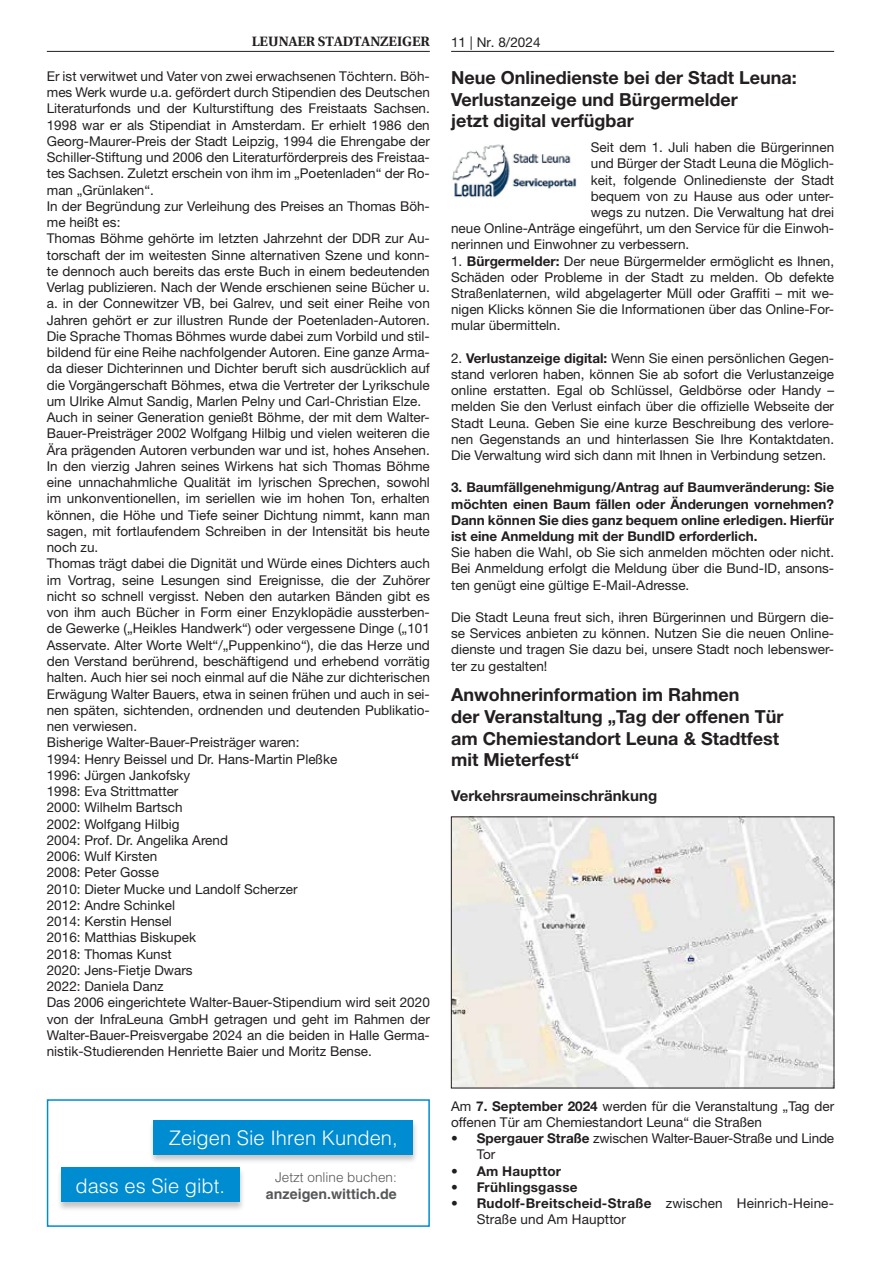
<style>
.page{position:relative;width:881px;height:1263px;background:#fff}
.page>*{position:absolute;margin:0;border:0;box-sizing:border-box;transform-origin:0 0}
.t1{font:300 20.1px "Helvetica LT";color:#fff}
.t2{font:700 18px/21.6px "Helvetica Neue LT";color:#231f20}
.t3{font:700 15px "Helvetica Neue LT";color:#231f20}
.t4{font:700 14.25px "Helvetica LT";color:#57585a}
.t5{font:13.5px/16.2px "Helvetica Neue LT";color:#231f20;text-align:justify}
.t6{font:700 13.5px/16.2px "Helvetica Neue LT";color:#231f20;text-align:justify}
.t7{font:700 13.5px "Helvetica Neue LT";letter-spacing:.02em;color:#231f20}
.t8{font:700 13.5px "Utopia";color:#231f20}
.t9{font:300 13.5px "Helvetica LT";color:#57585a}
.s1{font-weight:700}
</style>
<div class="page">
<hr style="left:451px;top:51px;width:382px;height:1px;background:#231f20">
<hr style="left:47px;top:51px;width:382px;height:1px;background:#231f20">
<img style="left:452px;top:144px;width:125px;height:54px">
<img style="left:453px;top:819px;width:378px;height:267px">
<div style="left:47px;top:1099px;width:382px;height:128px;border:2px solid #008cd0"></div>
<div style="left:149px;top:1119px;width:270px;height:45px;background:#231f20;opacity:.26"></div>
<div style="left:153px;top:1119px;width:260px;height:35px;background:#008cd0"></div>
<div style="left:56px;top:1167px;width:189px;height:45px;background:#231f20;opacity:.26"></div>
<div style="left:61px;top:1167px;width:178px;height:35px;background:#008cd0"></div>
<p class="t8" style="left:251px;top:34px;width:179px">LEUNAER STADTANZEIGER</p>
<p class="t5" style="left:451px;top:34px;width:91px">11 | Nr. 8/2024</p>
<h2 class="t2" style="left:451px;top:67px;width:347px">Neue Onlinedienste bei der Stadt Leuna:<br>Verlustanzeige und Bürgermelder<br>jetzt digital verfügbar</h2>
<p class="t5" style="left:590px;top:139px;width:245px">Seit dem 1. Juli haben die Bürgerinnen</p>
<p class="t5" style="left:590px;top:155px;width:245px">und Bürger der Stadt Leuna die Möglich-</p>
<p class="t5" style="left:590px;top:171px;width:245px">keit, folgende Onlinedienste der Stadt</p>
<p class="t5" style="left:590px;top:188px;width:245px">bequem von zu Hause aus oder unter-</p>
<p class="t5" style="left:590px;top:204px;width:245px">wegs zu nutzen. Die Verwaltung hat drei</p>
<p class="t5" style="left:451px;top:220px;width:384px">neue Online-Anträge eingeführt, um den Service für die Einwoh-</p>
<p class="t5" style="left:451px;top:236px;width:240px">nerinnen und Einwohner zu verbessern.</p>
<p class="t5" style="left:451px;top:252px;width:384px">1. <span class="s1">Bürgermelder:</span> Der neue Bürgermelder ermöglicht es Ihnen, Schäden oder Probleme in der Stadt zu melden. Ob defekte Straßenlaternen, wild abgelagerter Müll oder Graffiti – mit we&shy;nigen Klicks können Sie die Informationen über das Online-For&shy;mular übermitteln.</p>
<p class="t5" style="left:451px;top:350px;width:384px">2. <span class="s1">Verlustanzeige digital:</span> Wenn Sie einen persönlichen Gegen&shy;stand verloren haben, können Sie ab sofort die Verlustanzeige online erstatten. Egal ob Schlüssel, Geldbörse oder Handy – melden Sie den Verlust einfach über die offizielle Webseite der Stadt Leuna. Geben Sie eine kurze Beschreibung des verlore&shy;nen Gegenstands an und hinterlassen Sie Ihre Kontaktdaten.<br>Die Verwaltung wird sich dann mit Ihnen in Verbindung setzen.</p>
<p class="t6" style="left:451px;top:479px;width:384px">3. Baumfällgenehmigung/Antrag auf Baumveränderung: Sie möchten einen Baum fällen oder Änderungen vornehmen?<br>Dann können Sie dies ganz bequem online erledigen. Hierfür ist eine Anmeldung mit der BundID erforderlich.</p>
<p class="t5" style="left:451px;top:544px;width:384px">Sie haben die Wahl, ob Sie sich anmelden möchten oder nicht.<br>Bei Anmeldung erfolgt die Meldung über die Bund-ID, ansons&shy;ten genügt eine gültige E-Mail-Adresse.</p>
<p class="t5" style="left:451px;top:609px;width:384px">Die Stadt Leuna freut sich, ihren Bürgerinnen und Bürgern die&shy;se Services anbieten zu können. Nutzen Sie die neuen Online&shy;dienste und tragen Sie dazu bei, unsere Stadt noch lebenswer&shy;ter zu gestalten!</p>
<h2 class="t2" style="left:451px;top:684px;width:334px">Anwohnerinformation im Rahmen<br>der Veranstaltung „Tag der offenen Tür am Chemiestandort Leuna &amp; Stadtfest mit Mieterfest“</h2>
<p class="t3" style="left:451px;top:786px;width:207px">Verkehrsraumeinschränkung</p>
<p class="t5" style="left:47px;top:68px;width:384px;text-align:left">Er ist verwitwet und Vater von zwei erwachsenen Töchtern. Böh&shy;mes Werk wurde u.a. gefördert durch Stipendien des Deutschen Literaturfonds und der Kulturstiftung des Freistaats Sachsen.<br>1998 war er als Stipendiat in Amsterdam. Er erhielt 1986 den Georg-Maurer-Preis der Stadt Leipzig, 1994 die Ehrengabe der Schiller-Stiftung und 2006 den Literaturförderpreis des Freistaa&shy;tes Sachsen. Zuletzt erschein von ihm im „Poetenladen“ der Ro&shy;man „Grünlaken“.<br>In der Begründung zur Verleihung des Preises an Thomas Böh&shy;me heißt es:<br>Thomas Böhme gehörte im letzten Jahrzehnt der DDR zur Au&shy;torschaft der im weitesten Sinne alternativen Szene und konn&shy;te dennoch auch bereits das erste Buch in einem bedeutenden Verlag publizieren. Nach der Wende erschienen seine Bücher u. a. in der Connewitzer VB, bei Galrev, und seit einer Reihe von Jahren gehört er zur illustren Runde der Poetenladen-Autoren.<br>Die Sprache Thomas Böhmes wurde dabei zum Vorbild und stil&shy;bildend für eine Reihe nachfolgender Autoren. Eine ganze Arma&shy;da dieser Dichterinnen und Dichter beruft sich ausdrücklich auf die Vorgängerschaft Böhmes, etwa die Vertreter der Lyrikschule um Ulrike Almut Sandig, Marlen Pelny und Carl-Christian Elze.<br>Auch in seiner Generation genießt Böhme, der mit dem Walter-Bauer-Preisträger 2002 Wolfgang Hilbig und vielen weiteren die Ära prägenden Autoren verbunden war und ist, hohes Ansehen.<br>In den vierzig Jahren seines Wirkens hat sich Thomas Böhme eine unnachahmliche Qualität im lyrischen Sprechen, sowohl im unkonventionellen, im seriellen wie im hohen Ton, erhalten können, die Höhe und Tiefe seiner Dichtung nimmt, kann man sagen, mit fortlaufendem Schreiben in der Intensität bis heute noch zu.<br>Thomas trägt dabei die Dignität und Würde eines Dichters auch im Vortrag, seine Lesungen sind Ereignisse, die der Zuhörer nicht so schnell vergisst. Neben den autarken Bänden gibt es von ihm auch Bücher in Form einer Enzyklopädie aussterben&shy;de Gewerke („Heikles Handwerk“) oder vergessene Dinge („101<br>Asservate. Alter Worte Welt“/„Puppenkino“), die das Herze und den Verstand berührend, beschäftigend und erhebend vorrätig halten. Auch hier sei noch einmal auf die Nähe zur dichterischen Erwägung Walter Bauers, etwa in seinen frühen und auch in sei&shy;nen späten, sichtenden, ordnenden und deutenden Publikatio&shy;nen verwiesen.<br>Bisherige Walter-Bauer-Preisträger waren:<br>1994: Henry Beissel und Dr. Hans-Martin Pleßke<br>1996: Jürgen Jankofsky<br>1998: Eva Strittmatter<br>2000: Wilhelm Bartsch<br>2002: Wolfgang Hilbig<br>2004: Prof. Dr. Angelika Arend<br>2006: Wulf Kirsten<br>2008: Peter Gosse<br>2010: Dieter Mucke und Landolf Scherzer<br>2012: Andre Schinkel<br>2014: Kerstin Hensel<br>2016: Matthias Biskupek<br>2018: Thomas Kunst<br>2020: Jens-Fietje Dwars<br>2022: Daniela Danz<br>Das 2006 eingerichtete Walter-Bauer-Stipendium wird seit 2020 von der InfraLeuna GmbH getragen und geht im Rahmen der Walter-Bauer-Preisvergabe 2024 an die beiden in Halle Germa&shy;nistik-Studierenden Henriette Baier und Moritz Bense.</p>
<h1 class="t1" style="left:169px;top:1125px;width:230px">Zeigen Sie Ihren Kunden,</h1>
<h1 class="t1" style="left:75px;top:1173px;width:151px">dass es Sie gibt.</h1>
<p class="t9" style="left:275px;top:1168px;width:123px">Jetzt online buchen:</p>
<p class="t4" style="left:266px;top:1185px;width:132px">anzeigen.wittich.de</p>
<p class="t5" style="left:451px;top:1098px;width:384px">Am <span class="s1">7. September 2024</span> werden für die Veranstaltung „Tag der offenen Tür am Chemiestandort Leuna“ die Straßen</p>
<p class="t5" style="left:476px;top:1130px;width:359px;text-indent:-26px"><span class="s1">• Spergauer Straße</span> zwischen Walter-Bauer-Straße und Linde<br>Tor</p>
<p class="t7" style="left:451px;top:1162px;width:111px">• Am Haupttor</p>
<p class="t7" style="left:451px;top:1178px;width:128px">• Frühlingsgasse</p>
<p class="t5" style="left:476px;top:1195px;width:359px;text-indent:-26px"><span class="s1">• Rudolf-Breitscheid-Straße</span> zwischen Heinrich-Heine-<br>Straße und Am Haupttor</p>
</div>
